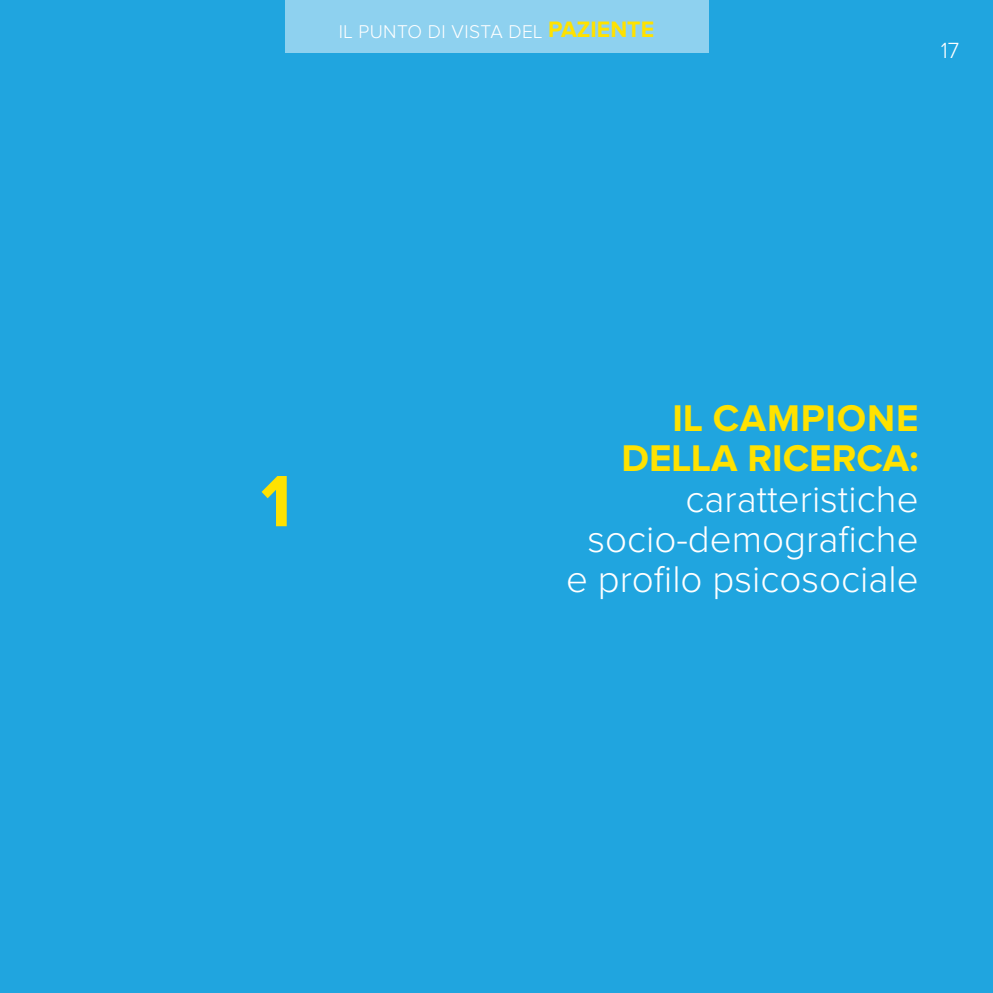
<style>
.page{position:relative;width:993px;height:993px;background:#fff}
.page>*{position:absolute;margin:0;border:0;box-sizing:border-box;transform-origin:0 0}
.t1{font:700 75.25px "Proxima Nova";color:#ffe200}
.t2{font:300 38.5px/40.2px "Proxima Nova";color:#fff;text-align:right}
.t3{font:700 38.5px/40.2px "Proxima Nova";color:#ffe200;text-align:right}
.t4{font:300 22.75px "Proxima Nova";color:#fff}
.t5{font:300 19.07px "Proxima Nova";letter-spacing:.02em;color:#fff}
.s1{font-weight:700;font-size:23.1px;color:#ffe200}
</style>
<div class="page">
<div style="left:0;top:0;width:992px;height:992px;background:#20a5df"></div>
<div style="left:285px;top:0;width:422px;height:52px;background:#8ed1ef"></div>
<p class="t5" style="left:338px;top:21px;width:317px">IL PUNTO DI VISTA DEL <span class="s1">PAZIENTE</span></p>
<p class="t4" style="left:940px;top:38px;width:20px">17</p>
<h1 class="t1" style="left:261px;top:458px;width:32px">1</h1>
<p class="t3" style="left:621px;top:399px;width:298px">IL CAMPIONE<br>DELLA RICERCA:</p>
<p class="t2" style="left:566px;top:479px;width:354px">caratteristiche socio-demografiche e profilo psicosociale</p>
</div>
